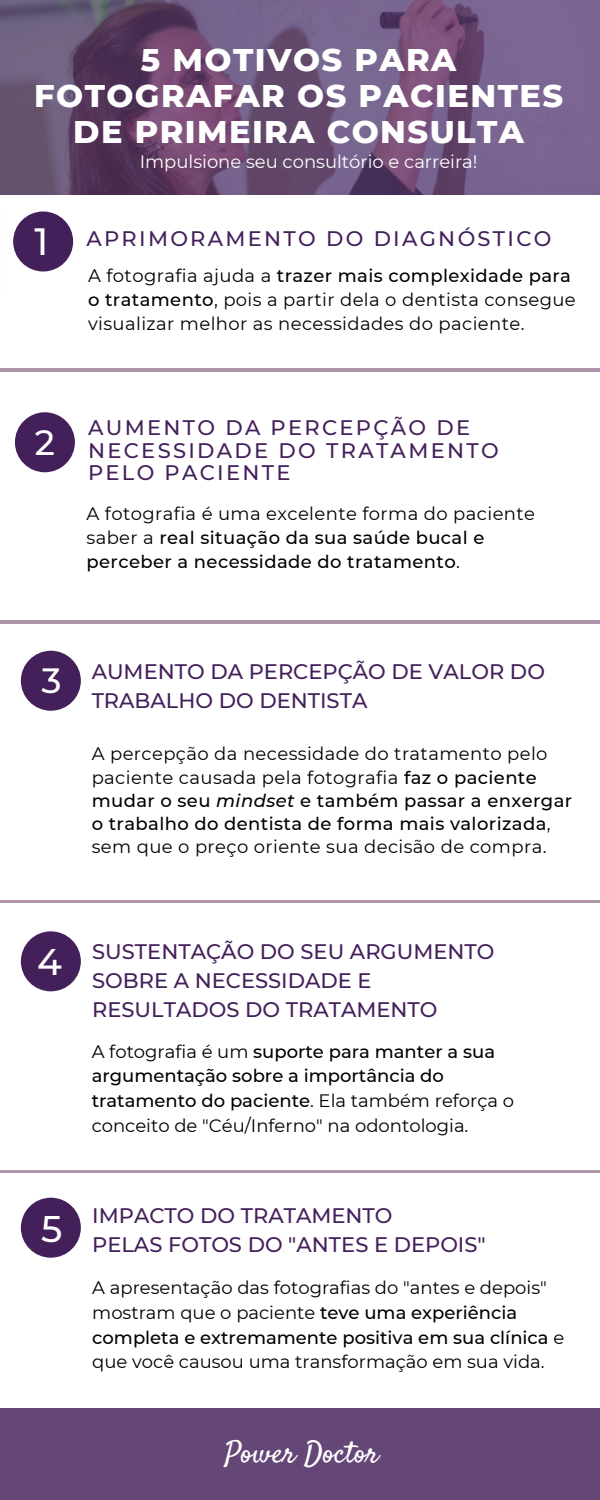
<style>
.page{position:relative;width:600px;height:1500px;background:#fff}
.page>*{position:absolute;margin:0;border:0;box-sizing:border-box;transform-origin:0 0}
.t1{font:500 37.9px "Montserrat";color:#fff}
.t2{font:500 37px "Montserrat";color:#fff}
.t3{font:500 35px "Montserrat";color:#fff}
.t4{font:800 32px/36px "Montserrat";letter-spacing:.045em;color:#fff;text-align:center}
.t5{font:500 31.9px "Montserrat";color:#fff}
.t6{font:30px "Satisfy";color:#fff}
.t7{font:500 21px/29.2px "Montserrat";color:#44205b}
.t8{font:500 21px/22.5px "Montserrat";letter-spacing:.11em;color:#44205b}
.t9{font:18px/23.2px "Montserrat";letter-spacing:.02em;color:#000}
.t10{font:18px/24.8px "Montserrat";color:#000}
.t11{font:500 18px/24.8px "Montserrat";color:#000}
.t12{font:500 18px/24px "Montserrat";letter-spacing:.02em;color:#000}
.t13{font:18px "Montserrat";color:#fff}
.s1{font-weight:500}
.s2{font-weight:400}
.s3{font-weight:500;font-style:italic}
</style>
<div class="page">
<svg style="left:0;top:0;width:600px;height:195px;background:#6d537a"></svg>
<div style="left:0;top:1409px;width:600px;height:91px;background:#644677"></div>
<div style="left:13px;top:212px;width:60px;height:59px;background:#44205b;border-radius:50%"></div>
<img style="left:0;top:900px;width:600px;height:88px">
<img style="left:0;top:224px;width:14px;height:63px">
<img style="left:0;top:1170px;width:600px;height:88px">
<div style="left:15px;top:412px;width:60px;height:60px;background:#44205b;border-radius:50%"></div>
<div style="left:21px;top:651px;width:60px;height:60px;background:#44205b;border-radius:50%"></div>
<div style="left:21px;top:931px;width:60px;height:60px;background:#44205b;border-radius:50%"></div>
<div style="left:21px;top:1198px;width:60px;height:60px;background:#44205b;border-radius:50%"></div>
<h3 class="t4" style="left:34px;top:42px;width:530px">5 MOTIVOS PARA<br>FOTOGRAFAR OS PACIENTES<br>DE PRIMEIRA CONSULTA</h3>
<h1 class="t1" style="left:35px;top:218px;width:16px">1</h1>
<p class="t13" style="left:140px;top:151px;width:339px">Impulsione seu consultório e carreira!</p>
<p class="t8" style="left:87px;top:227px;width:467px">APRIMORAMENTO DO DIAGNÓSTICO</p>
<p class="t9" style="left:88px;top:263px;width:489px;line-height:23.9px">A fotografia ajuda a <span class="s1">trazer mais complexidade para o tratamento</span>, pois a partir dela o dentista consegue visualizar melhor as necessidades do paciente.</p>
<h3 class="t5" style="left:36px;top:415px;width:20px">2</h3>
<h3 class="t3" style="left:35px;top:421px;width:22px">2</h3>
<p class="t8" style="left:88px;top:416px;width:412px">AUMENTO DA PERCEPÇÃO DE<br>NECESSIDADE DO TRATAMENTO<br>PELO PACIENTE</p>
<p class="t12" style="left:87px;top:501px;width:450px"><span class="s2">A fotografia é uma excelente forma do paciente saber a</span> real situação da sua saúde bucal e perceber a necessidade do tratamento<span class="s2">.</span></p>
<h3 class="t3" style="left:42px;top:659px;width:22px">3</h3>
<p class="t7" style="left:92px;top:657px;width:455px">AUMENTO DA PERCEPÇÃO DE VALOR DO<br>TRABALHO DO DENTISTA</p>
<p class="t9" style="left:92px;top:742px;width:482px">A percepção da necessidade do tratamento pelo paciente causada pela fotografia <span class="s1">faz o paciente mudar o seu</span> <span class="s3">mindset</span> <span class="s1">e também passar a enxergar o trabalho do dentista de forma mais valorizada</span>, sem que o preço oriente sua decisão de compra.</p>
<h2 class="t2" style="left:37px;top:939px;width:26px">4</h2>
<p class="t7" style="left:92px;top:937px;width:404px">SUSTENTAÇÃO DO SEU ARGUMENTO<br>SOBRE A NECESSIDADE E<br>RESULTADOS DO TRATAMENTO</p>
<p class="t11" style="left:92px;top:1039px;width:424px"><span class="s2">A fotografia é um</span> suporte para manter a sua argumentação sobre a importância do tratamento do paciente<span class="s2">. Ela também reforça o conceito de "Céu/Inferno" na odontologia.</span></p>
<h2 class="t2" style="left:41px;top:1206px;width:23px">5</h2>
<p class="t7" style="left:92px;top:1200px;width:395px">IMPACTO DO TRATAMENTO<br>PELAS FOTOS DO "ANTES E DEPOIS"</p>
<p class="t10" style="left:92px;top:1275px;width:473px">A apresentação das fotografias do "antes e depois" mostram que o paciente <span class="s1">teve uma experiência completa e extremamente positiva em sua clínica</span> e que você causou uma transformação em sua vida.</p>
<h3 class="t6" style="left:225px;top:1434px;width:156px">Power Doctor</h3>
</div>
